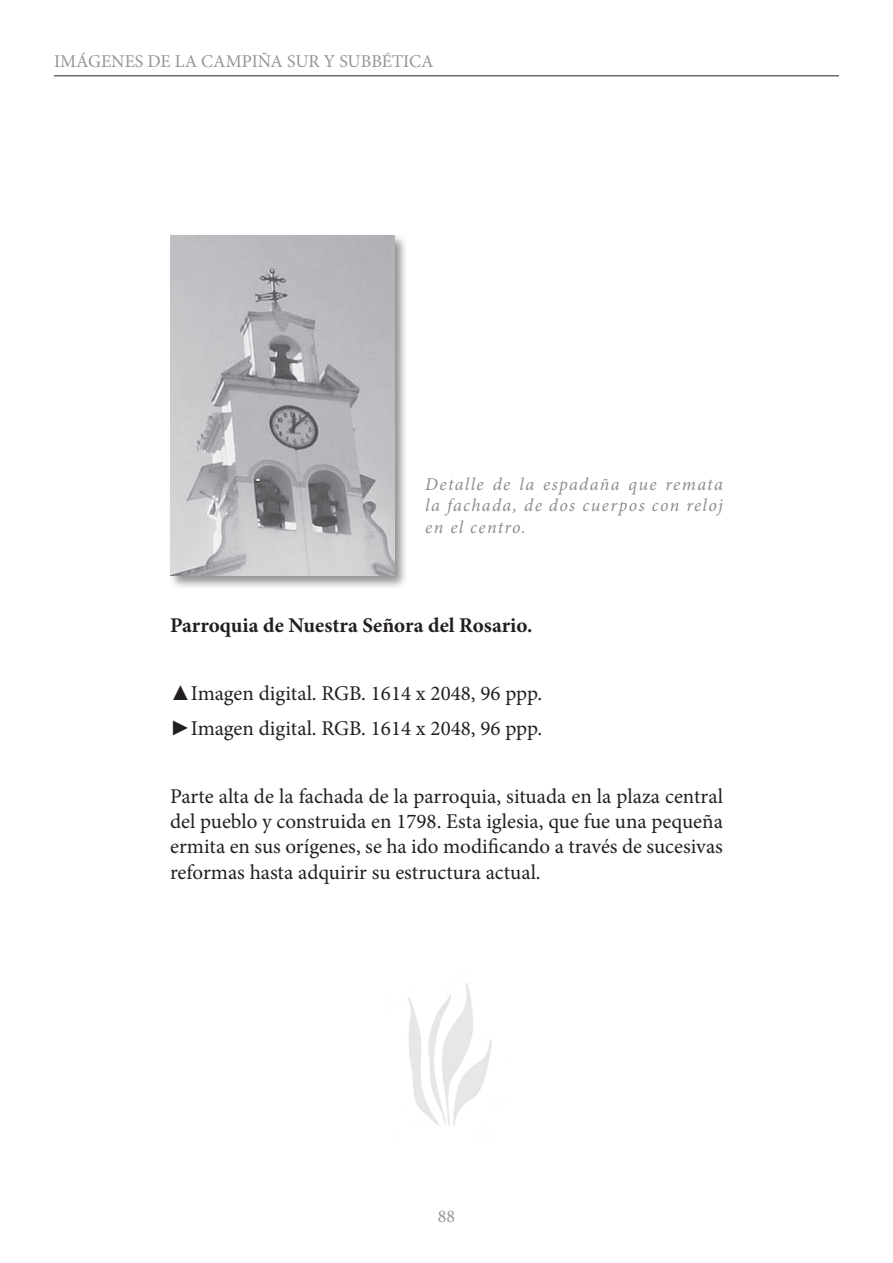
<style>
.page{position:relative;width:893px;height:1263px;background:#fff}
.page>*{position:absolute;margin:0;border:0;box-sizing:border-box;transform-origin:0 0}
.Normal_copy2{font:21px/25.2px "Minion Pro";color:#231f20;text-align:justify}
.Normal_copy2-2{font:700 21px "Minion Pro";color:#231f20}
.Paragraph_Style_1{font:italic 18px/21.6px "Minion Pro";letter-spacing:.075em;color:#8c8e91;text-align:justify}
.t1{font:18px "Minion Pro";color:#939598}
.s1{font-family:"Times New Roman"}
</style>
<div class="page">
<hr style="left:54px;top:75px;width:785px;height:1px;background:#231f20">
<div style="left:168px;top:233px;width:246px;height:363px;background:#231f20;opacity:.5"></div>
<img style="left:170px;top:235px;width:224px;height:340px">
<img style="left:408px;top:983px;width:84px;height:144px">
<p class="t1" style="left:54px;top:49px;width:381px">IMÁGENES DE LA CAMPIÑA SUR Y SUBBÉTICA</p>
<p class="Paragraph_Style_1" style="left:425px;top:473px;width:299px">Detalle de la espadaña que remata la fachada, de dos cuerpos con reloj en el centro.</p>
<p class="Normal_copy2-2" style="left:170px;top:610px;width:364px">Parroquia de Nuestra Señora del Rosario.</p>
<p class="Normal_copy2" style="left:170px;top:681px;width:374px"><span class="s1">▲</span>Imagen digital. RGB. 1614 x 2048, 96 ppp.</p>
<p class="Normal_copy2" style="left:170px;top:715px;width:374px"><span class="s1">►</span>Imagen digital. RGB. 1614 x 2048, 96 ppp.</p>
<p class="Normal_copy2" style="left:170px;top:784px;width:554px">Parte alta de la fachada de la parroquia, situada en la plaza central del pueblo y construida en 1798. Esta iglesia, que fue una pequeña ermita en sus orígenes, se ha ido modificando a través de sucesivas reformas hasta adquirir su estructura actual.</p>
<p class="t1" style="left:438px;top:1204px;width:19px">88</p>
</div>
